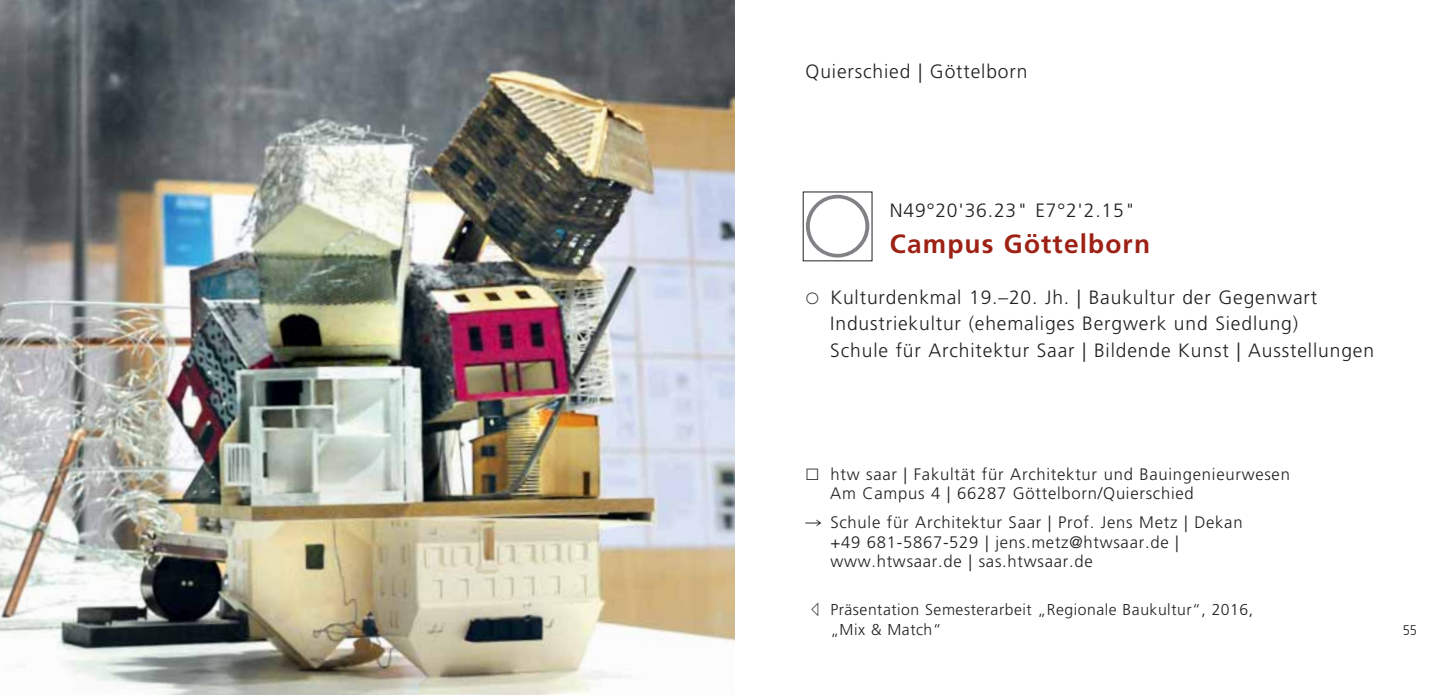
<style>
.page{position:relative;width:1439px;height:695px;background:#fff}
.page>*{position:absolute;margin:0;border:0;box-sizing:border-box;transform-origin:0 0}
.t1{font:700 26.25px "Frutiger LT Std";letter-spacing:.045em;color:#9d2115}
.t2{font:300 19.25px/26.2px "Frutiger LT Std";letter-spacing:.045em;color:#231f20}
.t3{font:300 16.62px/19.2px "Frutiger LT Std";letter-spacing:.045em;color:#231f20}
.t4{font:300 15.75px/19.2px "Frutiger LT Std";letter-spacing:.035em;color:#231f20}
.t5{font:300 14px "Frutiger LT Std";color:#231f20;scale:.92 1}
.s1{font-family:"European Pi Three";font-weight:400;font-size:16.62px}
.s2{font-family:"European Pi Three";font-weight:400}
.s3{font-family:"European Pi Four";font-weight:400}
</style>
<div class="page">
<img style="left:0;top:0;width:734px;height:694px">
<svg style="left:806px;top:195px;width:63px;height:62px"></svg>
<p class="t2" style="left:805px;top:59px;width:223px">Quierschied | Göttelborn</p>
<p class="t2" style="left:890px;top:198px;width:247px">N49°20'36.23" E7°2'2.15"</p>
<h1 class="t1" style="left:890px;top:234px;width:262px">Campus Göttelborn</h1>
<p class="t2" style="left:830px;top:285px;width:545px;text-indent:-25px"><span class="s1">é</span> Kulturdenkmal 19.–20. Jh. | Baukultur der Gegenwart<br>Industriekultur (ehemaliges Bergwerk und Siedlung)<br>Schule für Architektur Saar | Bildende Kunst | Ausstellungen</p>
<p class="t3" style="left:830px;top:465px;width:461px;text-indent:-25px"><span class="s2">ä</span><span class="s3">==</span>htw saar | Fakultät für Architektur und Bauingenieurwesen<br>Am Campus 4 | 66287 Göttelborn/Quierschied</p>
<p class="t3" style="left:830px;top:513px;width:414px;text-indent:-25px"><span class="s3">o</span> Schule für Architektur Saar | Prof. Jens Metz | Dekan +49 681-5867-529 | jens.metz@htwsaar.de | www.htwsaar.de | sas.htwsaar.de</p>
<p class="t4" style="left:830px;top:601px;width:424px;text-indent:-19px"><span class="s2">Ä</span> <span class="s3">==</span>Präsentation Semesterarbeit „Regionale Baukultur“, 2016, „Mix &amp; Match“</p>
<p class="t5" style="left:1402px;top:624px;width:17px">55</p>
</div>
